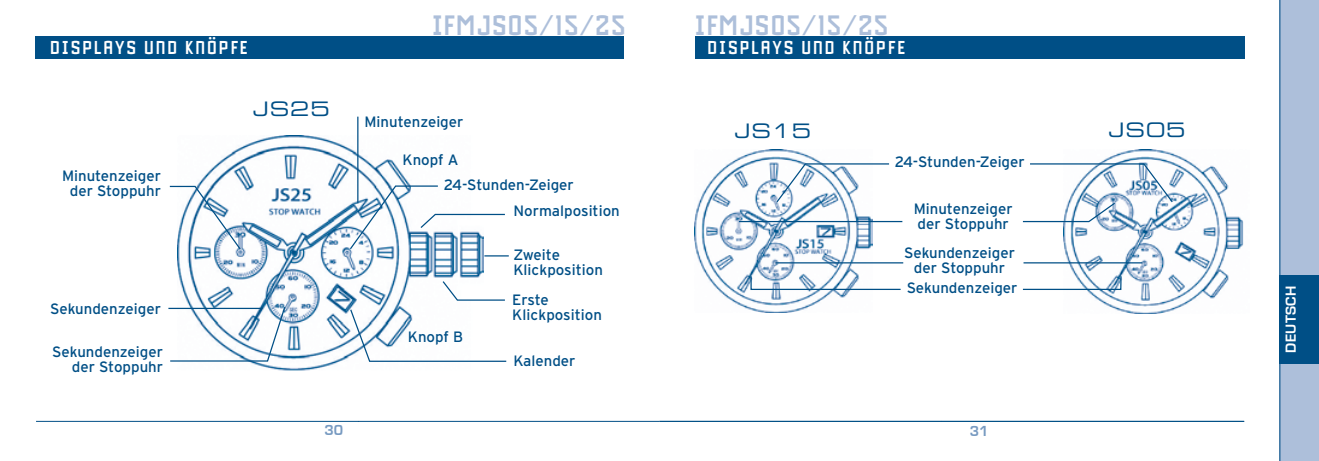
<style>
.page{position:relative;width:1319px;height:461px;background:#fff}
.page>*{position:absolute;margin:0;border:0;box-sizing:border-box;transform-origin:0 0}
.t1{font:700 30px "Drukpa";letter-spacing:.04em;color:#adbfda}
.t2{font:700 20px "Drukpa";letter-spacing:.1em;color:#fff}
.t3{font:20px "Eurostile Extended Two";letter-spacing:.04em;color:#004f86}
.t4{font:15px/15px "Interstate";color:#004f86}
.t5{font:700 15px "Eurostile";letter-spacing:.025em;color:#fff}
.t6{font:700 15px "Eurostile";color:#779ac1}
</style>
<div class="page">
<img style="left:177px;top:136px;width:306px;height:235px">
<img style="left:1063px;top:150px;width:181px;height:163px">
<img style="left:694px;top:150px;width:178px;height:162px">
<svg style="left:1022px;top:275px;width:100px;height:15px"></svg>
<svg style="left:775px;top:163px;width:115px;height:40px"></svg>
<svg style="left:749px;top:275px;width:152px;height:15px"></svg>
<hr style="left:775px;top:262px;width:128px;height:1px;background:#004f86">
<hr style="left:1023px;top:262px;width:119px;height:1px;background:#004f86">
<hr style="left:738px;top:221px;width:164px;height:1px;background:#004f86">
<svg style="left:1022px;top:163px;width:151px;height:60px"></svg>
<hr style="left:168px;top:308px;width:94px;height:1px;background:#004f86">
<svg style="left:169px;top:185px;width:73px;height:66px"></svg>
<svg style="left:169px;top:305px;width:117px;height:57px"></svg>
<svg style="left:349px;top:308px;width:158px;height:54px"></svg>
<svg style="left:441px;top:280px;width:64px;height:21px"></svg>
<hr style="left:357px;top:117px;width:1px;height:86px;background:#004f86">
<svg style="left:348px;top:185px;width:160px;height:71px"></svg>
<hr style="left:359px;top:421px;width:300px;height:1px;background:#004f86">
<hr style="left:36px;top:421px;width:323px;height:1px;background:#004f86">
<div style="left:35px;top:36px;width:589px;height:22px;background:#004f86"></div>
<div style="left:694px;top:36px;width:550px;height:23px;background:#004f86"></div>
<hr style="left:659px;top:421px;width:282px;height:1px;background:#004f86">
<hr style="left:941px;top:421px;width:302px;height:1px;background:#004f86">
<div style="left:1278px;top:0;width:40px;height:461px;background:#adbfda"></div>
<div style="left:1278px;top:274px;width:40px;height:89px;background:#004f86"></div>
<hr style="left:1279px;top:0;width:1px;height:461px;background:#004f86">
<h1 class="t1" style="left:432px;top:9px;width:195px">IFMJS05/15/25</h1>
<h1 class="t1" style="left:694px;top:9px;width:195px">IFMJS05/15/25</h1>
<h2 class="t2" style="left:50px;top:37px;width:199px">DISPLAYS UND KNÖPFE</h2>
<h2 class="t2" style="left:707px;top:37px;width:199px">DISPLAYS UND KNÖPFE</h2>
<p class="t4" style="left:62px;top:168px;width:100px;text-align:center">Minutenzeiger der Stoppuhr</p>
<p class="t4" style="left:50px;top:301px;width:112px">Sekundenzeiger</p>
<p class="t4" style="left:52px;top:344px;width:112px;text-align:right">Sekundenzeiger der Stoppuhr</p>
<h2 class="t3" style="left:253px;top:95px;width:78px">JS25</h2>
<p class="t4" style="left:364px;top:114px;width:100px">Minutenzeiger</p>
<p class="t4" style="left:402px;top:152px;width:57px">Knopf A</p>
<p class="t4" style="left:444px;top:177px;width:131px">24-Stunden-Zeiger</p>
<p class="t4" style="left:513px;top:203px;width:108px">Normalposition</p>
<p class="t4" style="left:407px;top:329px;width:57px">Knopf B</p>
<p class="t4" style="left:513px;top:247px;width:91px">Zweite<br>Klickposition</p>
<p class="t4" style="left:512px;top:292px;width:91px">Erste<br>Klickposition</p>
<p class="t4" style="left:513px;top:353px;width:64px">Kalender</p>
<h2 class="t3" style="left:734px;top:117px;width:78px">JS15</h2>
<h2 class="t3" style="left:1108px;top:116px;width:78px">JS05</h2>
<p class="t4" style="left:894px;top:154px;width:131px">24-Stunden-Zeiger</p>
<p class="t4" style="left:913px;top:201px;width:100px">Minutenzeiger der Stoppuhr</p>
<p class="t4" style="left:904px;top:245px;width:112px;text-align:center">Sekundenzeiger der Stoppuhr</p>
<p class="t4" style="left:906px;top:279px;width:112px">Sekundenzeiger</p>
<p class="t6" style="left:324px;top:422px;width:20px">30</p>
<p class="t6" style="left:969px;top:422px;width:20px">31</p>
<p class="t5" style="left:1282px;top:352px;width:68px;rotate:-90deg">Deutsch</p>
</div>
